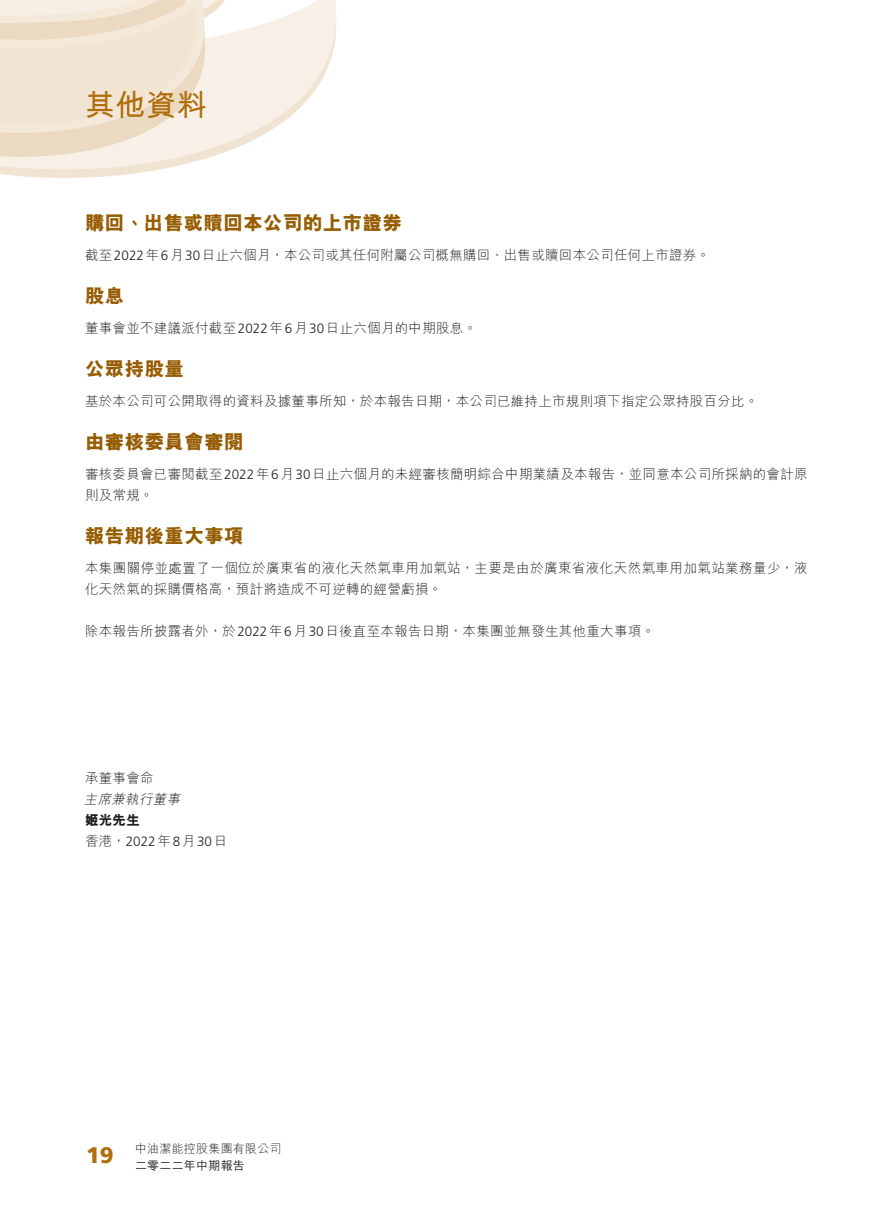
<style>
.page{position:relative;width:893px;height:1212px;background:#fff}
.page>*{position:absolute;margin:0;border:0;box-sizing:border-box;transform-origin:0 0}
.t1{font:700 30px "M Hei HK";color:#af6e0b}
._01_H1{font:800 19.5px "M Hei HK";letter-spacing:.02em;color:#965d03}
._00_txt{font:300 13.5px/21px "M Hei HK";letter-spacing:.02em;color:#231f20}
._00_txt-2{font:300 13.5px "Frutiger LT Std";color:#231f20}
._00_txt-3{font:italic 300 13.5px "M Hei HK";color:#231f20}
._00_txt-4{font:800 13.5px "M Hei HK";color:#231f20}
.t2{font:300 12px/16.5px "M Hei HK";letter-spacing:.02em;color:#231f20}
.s1{font-family:"Frutiger LT Std"}
.s2{font-family:"M Hei HK"}
.s3{font-weight:500}
</style>
<div class="page">
<img style="left:0;top:0;width:337px;height:178px">
<h1 class="t1" style="left:85px;top:83px;width:123px">其他資料</h1>
<p class="_01_H1" style="left:85px;top:213px;width:319px">購回、出售或贖回本公司的上市證券</p>
<p class="_00_txt" style="left:85px;top:244px;width:626px">截至<span class="s1">2022</span>年<span class="s1">6</span>月<span class="s1">30</span>日止六個月，本公司或其任何附屬公司概無購回、出售或贖回本公司任何上市證券。</p>
<p class="_01_H1" style="left:85px;top:286px;width:41px">股息</p>
<p class="_00_txt" style="left:85px;top:317px;width:393px">董事會並不建議派付截至<span class="s1">2022</span>年<span class="s1">6</span>月<span class="s1">30</span>日止六個月的中期股息。</p>
<p class="_01_H1" style="left:85px;top:359px;width:101px">公眾持股量</p>
<p class="_00_txt" style="left:85px;top:390px;width:675px">基於本公司可公開取得的資料及據董事所知，於本報告日期，本公司已維持上市規則項下指定公眾持股百分比。</p>
<p class="_01_H1" style="left:85px;top:432px;width:160px">由審核委員會審閱</p>
<p class="_00_txt" style="left:85px;top:463px;width:724px">審核委員會已審閱截至<span class="s1">2022</span>年<span class="s1">6</span>月<span class="s1">30</span>日止六個月的未經審核簡明綜合中期業績及本報告，並同意本公司所採納的會計原則及常規。</p>
<p class="_01_H1" style="left:85px;top:526px;width:160px">報告期後重大事項</p>
<p class="_00_txt" style="left:85px;top:557px;width:724px">本集團關停並處置了一個位於廣東省的液化天然氣車用加氣站，主要是由於廣東省液化天然氣車用加氣站業務量少，液化天然氣的採購價格高，預計將造成不可逆轉的經營虧損。</p>
<p class="_00_txt" style="left:85px;top:620px;width:571px">除本報告所披露者外，於<span class="s1">2022</span>年<span class="s1">6</span>月<span class="s1">30</span>日後直至本報告日期，本集團並無發生其他重大事項。</p>
<p class="_00_txt" style="left:85px;top:767px;width:70px">承董事會命</p>
<p class="_00_txt-3" style="left:84px;top:792px;width:100px">主席兼執行董事</p>
<p class="_00_txt-4" style="left:85px;top:813px;width:56px">姬光先生</p>
<p class="_00_txt-2" style="left:85px;top:833px;width:144px"><span class="s2">香港，</span>2022<span class="s2">年</span>8<span class="s2">月</span>30<span class="s2">日</span></p>
<p class="t2" style="left:86px;top:1140px;width:197px;text-indent:49px">中油潔能控股集團有限公司<br><sup>19</sup> <span class="s3">二零二二年中期報告</span></p>
</div>
